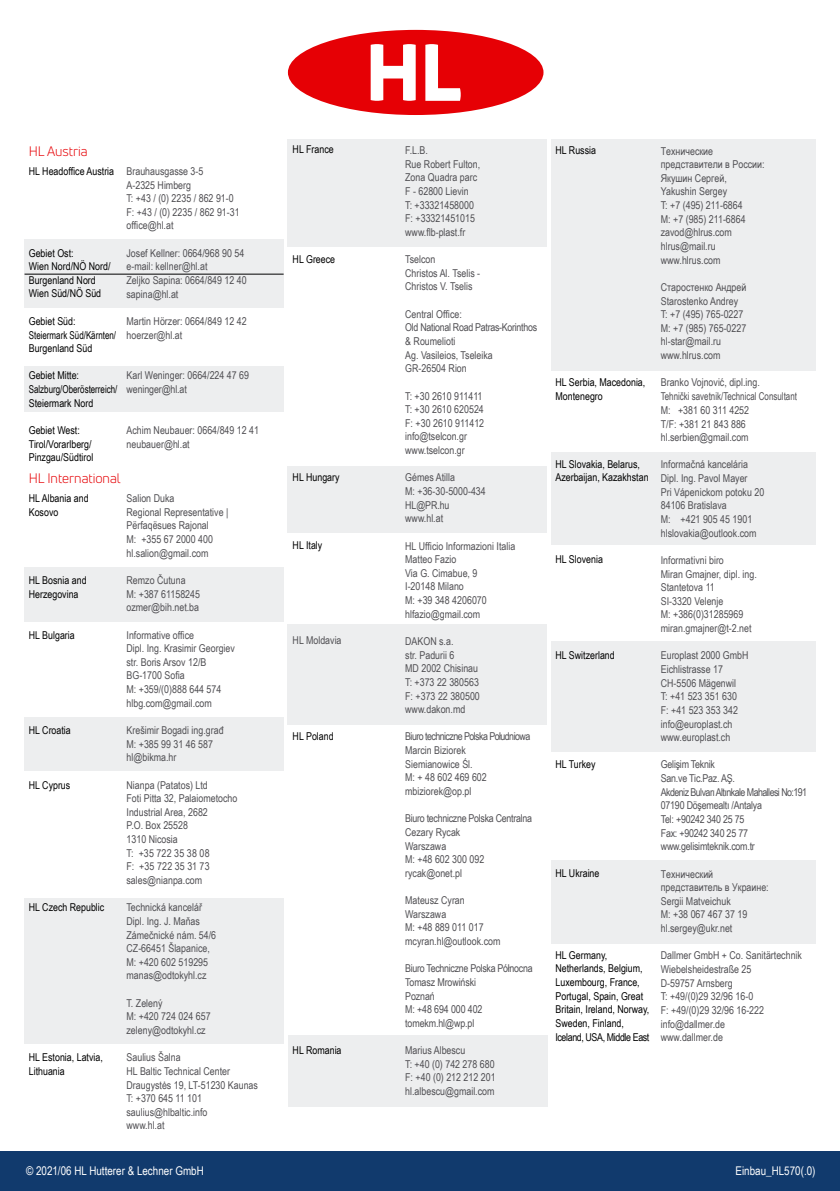
<style>
.page{position:relative;width:840px;height:1191px;background:#fff}
.page>*{position:absolute;margin:0;border:0;box-sizing:border-box;transform-origin:0 0}
.t1{font:13.6px "Uni Neue";color:#e60005}
.t2{font:12px "Arial Narrow";color:#fff}
.t3{font:10.8px/13.6px "Arial Narrow";color:#504f53}
.t4{font:10.8px/13.6px "Arial Narrow";color:#000}
.t5{font:10.8px/13.6px "Arial Narrow";letter-spacing:-.02em;color:#504f53}
</style>
<div class="page">
<div style="left:0;top:1151px;width:839px;height:40px;background:#113a6d"></div>
<div style="left:288px;top:30px;width:255px;height:85px;background:#e60005;border-radius:50%"></div>
<svg style="left:425px;top:44px;width:35px;height:57px"></svg>
<svg style="left:370px;top:44px;width:45px;height:57px"></svg>
<div style="left:25px;top:240px;width:258px;height:68px;background:#edeeef"></div>
<div style="left:25px;top:366px;width:259px;height:45px;background:#edeeef"></div>
<div style="left:25px;top:717px;width:258px;height:54px;background:#edeeef"></div>
<div style="left:25px;top:567px;width:258px;height:54px;background:#edeeef"></div>
<div style="left:288px;top:624px;width:258px;height:100px;background:#edeeef"></div>
<div style="left:288px;top:1035px;width:259px;height:71px;background:#edeeef"></div>
<div style="left:551px;top:139px;width:264px;height:231px;background:#edeeef"></div>
<div style="left:551px;top:452px;width:264px;height:92px;background:#edeeef"></div>
<div style="left:551px;top:641px;width:264px;height:110px;background:#edeeef"></div>
<div style="left:551px;top:860px;width:264px;height:83px;background:#edeeef"></div>
<div style="left:288px;top:466px;width:258px;height:66px;background:#edeeef"></div>
<div style="left:288px;top:139px;width:258px;height:108px;background:#edeeef"></div>
<div style="left:25px;top:898px;width:258px;height:146px;background:#edeeef"></div>
<hr style="left:25px;top:274px;width:258px;height:1px;background:#000">
<p class="t1" style="left:29px;top:143px;width:60px">HL Austria</p>
<p class="t4" style="left:29px;top:164px;width:87px">HL Headoffice Austria</p>
<p class="t3" style="left:126px;top:164px;width:115px">Brauhausgasse 3-5<br>A-2325 Himberg<br>T: +43 / (0) 2235 / 862 91-0<br>F: +43 / (0) 2235 / 862 91-31 office@hl.at</p>
<p class="t3" style="left:126px;top:246px;width:122px">Josef Kellner: 0664/968 90 54 e-mail: kellner@hl.at<br>Zeljko Sapina: 0664/849 12 40 sapina@hl.at</p>
<p class="t3" style="left:126px;top:314px;width:122px">Martin Hörzer: 0664/849 12 42 hoerzer@hl.at</p>
<p class="t3" style="left:126px;top:368px;width:124px">Karl Weninger: 0664/224 47 69 weninger@hl.at</p>
<p class="t3" style="left:126px;top:423px;width:134px">Achim Neubauer: 0664/849 12 41 neubauer@hl.at</p>
<p class="t4" style="left:29px;top:245px;width:83px">Gebiet Ost:<br>Wien Nord/NÖ Nord/<br>Burgenland Nord<br>Wien Süd/NÖ Süd</p>
<p class="t4" style="left:29px;top:313px;width:89px">Gebiet Süd:<br>Steiermark Süd/Kärnten/<br>Burgenland Süd</p>
<p class="t4" style="left:29px;top:368px;width:90px">Gebiet Mitte:<br>Salzburg/Oberösterreich/<br>Steiermark Nord</p>
<p class="t4" style="left:29px;top:423px;width:66px">Gebiet West:<br>Tirol/Vorarlberg/<br>Pinzgau/Südtirol</p>
<p class="t4" style="left:29px;top:491px;width:61px">HL Albania and<br>Kosovo</p>
<p class="t1" style="left:29px;top:470px;width:93px">HL International</p>
<p class="t3" style="left:126px;top:491px;width:103px">Salion Duka<br>Regional Representative |<br>Përfaqësues Rajonal<br>M: +355 67 2000 400 hl.salion@gmail.com</p>
<p class="t3" style="left:126px;top:573px;width:75px">Remzo Čutuna<br>M: +387 61158245 ozmer@bih.net.ba</p>
<p class="t3" style="left:126px;top:627px;width:110px">Informative office<br>Dipl. Ing. Krasimir Georgiev str. Boris Arsov 12/B<br>BG-1700 Sofia<br>M: +359/(0)888 644 574 hlbg.com@gmail.com</p>
<p class="t3" style="left:126px;top:723px;width:98px">Krešimir Bogadi ing.građ<br>M: +385 99 31 46 587 hl@bikma.hr</p>
<p class="t3" style="left:126px;top:777px;width:112px">Nianpa (Patatos) Ltd<br>Foti Pitta 32, Palaiometocho<br>Industrial Area, 2682<br>P.O. Box 25528<br>1310 Nicosia<br>T: +35 722 35 38 08<br>F: +35 722 35 31 73 sales@nianpa.com</p>
<p class="t3" style="left:126px;top:900px;width:91px">Technická kancelář<br>Dipl. Ing. J. Maňas<br>Zámečnické nám. 54/6<br>CZ-66451 Šlapanice,<br>M: +420 602 519295 manas@odtokyhl.cz</p>
<p class="t3" style="left:126px;top:995px;width:85px">T. Zelený<br>M: +420 724 024 657 zeleny@odtokyhl.cz</p>
<p class="t3" style="left:126px;top:1050px;width:133px">Saulius Šalna<br>HL Baltic Technical Center<br>Draugystės 19, LT-51230 Kaunas<br>T: +370 645 11 101 saulius@hlbaltic.info<br>www.hl.at</p>
<p class="t4" style="left:29px;top:573px;width:59px">HL Bosnia and<br>Herzegovina</p>
<p class="t4" style="left:29px;top:627px;width:47px">HL Bulgaria</p>
<p class="t4" style="left:29px;top:723px;width:44px">HL Croatia</p>
<p class="t4" style="left:29px;top:777px;width:43px">HL Cyprus</p>
<p class="t4" style="left:29px;top:900px;width:77px">HL Czech Republic</p>
<p class="t4" style="left:29px;top:1050px;width:76px">HL Estonia, Latvia,<br>Lithuania</p>
<p class="t4" style="left:292px;top:142px;width:43px">HL France</p>
<p class="t4" style="left:292px;top:251px;width:44px">HL Greece</p>
<p class="t4" style="left:292px;top:470px;width:48px">HL Hungary</p>
<p class="t4" style="left:292px;top:538px;width:31px">HL Italy</p>
<p class="t3" style="left:292px;top:633px;width:50px">HL Moldavia</p>
<p class="t4" style="left:292px;top:729px;width:43px">HL Poland</p>
<p class="t4" style="left:292px;top:1042px;width:50px">HL Romania</p>
<p class="t3" style="left:405px;top:143px;width:76px">F.L.B.<br>Rue Robert Fulton,<br>Zona Quadra parc<br>F - 62800 Lievin<br>T: +33321458000<br>F: +33321451015 www.flb-plast.fr</p>
<p class="t3" style="left:405px;top:252px;width:76px">Tselcon<br>Christos Al. Tselis -<br>Christos V. Tselis</p>
<p class="t3" style="left:405px;top:307px;width:133px">Central Office:<br>Old National Road Patras-Korinthos &amp; Roumelioti<br>Ag. Vasileios, Tseleika<br>GR-26504 Rion</p>
<p class="t3" style="left:405px;top:388px;width:80px">T: +30 2610 911411<br>T: +30 2610 620524<br>F: +30 2610 911412 info@tselcon.gr www.tselcon.gr</p>
<p class="t3" style="left:405px;top:470px;width:82px">Gémes Atilla<br>M: +36-30-5000-434<br>HL@PR.hu www.hl.at</p>
<p class="t3" style="left:405px;top:538px;width:111px">HL Ufficio Informazioni Italia<br>Matteo Fazio<br>Via G. Cimabue, 9<br>I-20148 Milano<br>M: +39 348 4206070 hlfazio@gmail.com</p>
<p class="t3" style="left:405px;top:634px;width:76px">DAKON s.a.<br>str. Padurii 6<br>MD 2002 Chisinau<br>T: +373 22 380563<br>F: +373 22 380500 www.dakon.md</p>
<p class="t3" style="left:405px;top:729px;width:126px">Biuro techniczne Polska Południowa<br>Marcin Biziorek<br>Siemianowice Śl.<br>M: + 48 602 469 602 mbiziorek@op.pl</p>
<p class="t3" style="left:405px;top:811px;width:128px">Biuro techniczne Polska Centralna<br>Cezary Rycak<br>Warszawa<br>M: +48 602 300 092 rycak@onet.pl</p>
<p class="t3" style="left:405px;top:893px;width:97px">Mateusz Cyran<br>Warszawa<br>M: +48 889 011 017 mcyran.hl@outlook.com</p>
<p class="t3" style="left:405px;top:961px;width:129px">Biuro Techniczne Polska Północna<br>Tomasz Mrowiński<br>Poznań<br>M: +48 694 000 402 tomekm.hl@wp.pl</p>
<p class="t3" style="left:405px;top:1043px;width:92px">Marius Albescu<br>T: +40 (0) 742 278 680<br>F: +40 (0) 212 212 201 hl.albescu@gmail.com</p>
<p class="t4" style="left:555px;top:143px;width:42px">HL Russia</p>
<p class="t4" style="left:555px;top:375px;width:91px">HL Serbia, Macedonia,<br>Montenegro</p>
<p class="t4" style="left:555px;top:457px;width:95px">HL Slovakia, Belarus,<br>Azerbaijan, Kazakhstan</p>
<p class="t4" style="left:555px;top:552px;width:49px">HL Slovenia</p>
<p class="t4" style="left:555px;top:647px;width:61px">HL Switzerland</p>
<p class="t4" style="left:555px;top:757px;width:42px">HL Turkey</p>
<p class="t4" style="left:555px;top:866px;width:45px">HL Ukraine</p>
<p class="t4" style="left:555px;top:947px;width:95px">HL Germany,<br>Netherlands, Belgium,<br>Luxembourg, France,<br>Portugal, Spain, Great<br>Britain, Ireland, Norway,<br>Sweden, Finland,<br>Iceland, USA, Middle East</p>
<p class="t3" style="left:660px;top:143px;width:105px">Технические представители в России:<br>Якушин Сергей,<br>Yakushin Sergey<br>T: +7 (495) 211-6864<br>M: +7 (985) 211-6864 zavod@hlrus.com hlrus@mail.ru www.hlrus.com</p>
<p class="t3" style="left:660px;top:280px;width:87px">Старостенко Андрей<br>Starostenko Andrey<br>T: +7 (495) 765-0227<br>M: +7 (985) 765-0227 hl-star@mail.ru www.hlrus.com</p>
<p class="t3" style="left:660px;top:375px;width:138px">Branko Vojnović, dipl.ing.<br>Tehnički savetnik/Technical Consultant<br>M: +381 60 311 4252<br>T/F: +381 21 843 886 hl.serbien@gmail.com</p>
<p class="t3" style="left:660px;top:457px;width:105px">Informačná kancelária<br>Dipl. Ing. Pavol Mayer<br>Pri Vápenickom potoku 20<br>84106 Bratislava<br>M: +421 905 45 1901 hlslovakia@outlook.com</p>
<p class="t3" style="left:660px;top:553px;width:97px">Informativni biro<br>Miran Gmajner, dipl. ing.<br>Stantetova 11<br>SI-3320 Velenje<br>M: +386(0)31285969 miran.gmajner@t-2.net</p>
<p class="t3" style="left:660px;top:648px;width:89px">Europlast 2000 GmbH<br>Eichlistrasse 17<br>CH-5506 Mägenwil<br>T: +41 523 351 630<br>F: +41 523 353 342 info@europlast.ch www.europlast.ch</p>
<p class="t5" style="left:660px;top:757px;width:148px">Gelişim Teknik<br>San.ve Tic.Paz. AŞ.<br>Akdeniz Bulvarı Altınkale Mahallesi No:191<br>07190 Döşemealtı /Antalya<br>Tel: +90242 340 25 75<br>Fax: +90242 340 25 77 www.gelisimteknik.com.tr</p>
<p class="t3" style="left:660px;top:866px;width:109px">Технический представитель в Украине:<br>Sergii Matveichuk<br>M: +38 067 467 37 19 hl.sergey@ukr.net</p>
<p class="t3" style="left:660px;top:948px;width:143px">Dallmer GmbH + Co. Sanitärtechnik<br>Wiebelsheidestraße 25<br>D-59757 Arnsberg<br>T: +49/(0)29 32/96 16-0<br>F: +49/(0)29 32/96 16-222 info@dallmer.de<br>www.dallmer.de</p>
<p class="t2" style="left:26px;top:1162px;width:179px">© 2021/06 HL Hutterer &amp; Lechner GmbH</p>
<p class="t2" style="left:735px;top:1162px;width:81px">Einbau_HL570(.0)</p>
</div>
